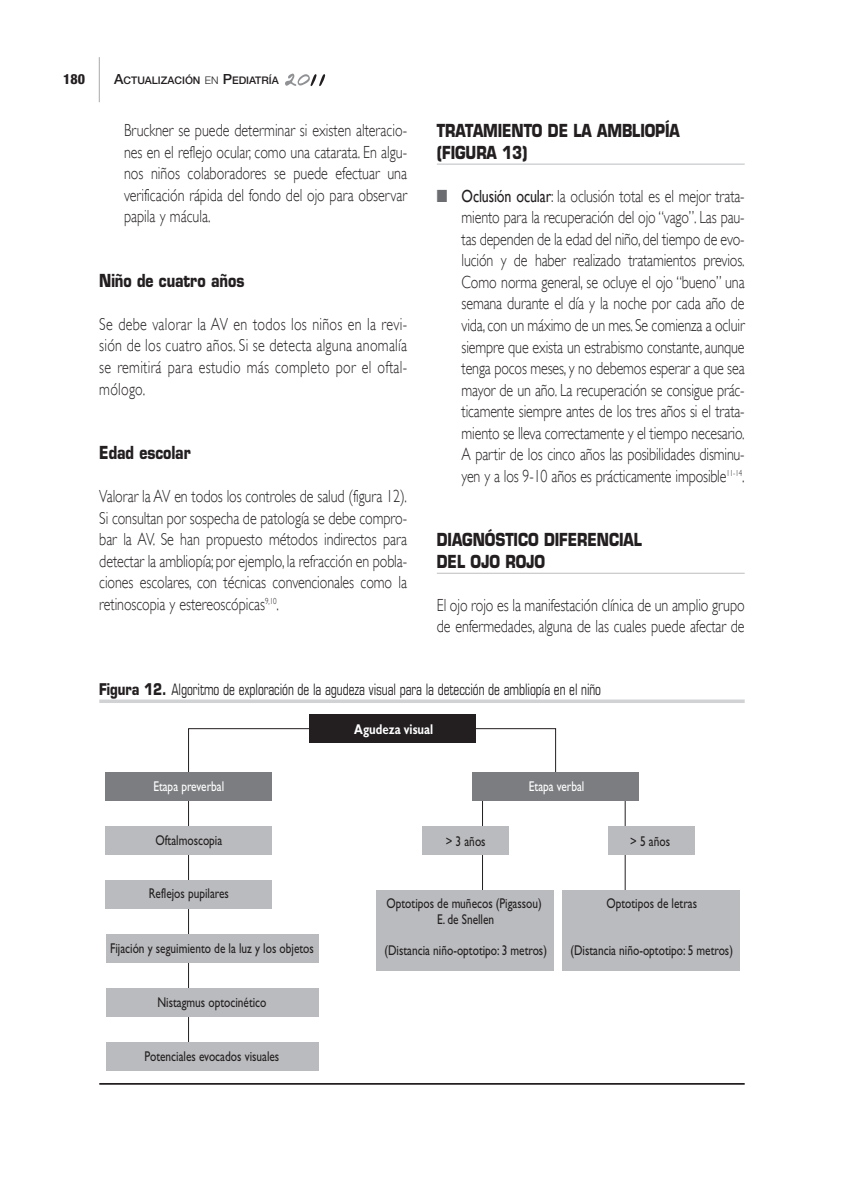
<style>
.page{position:relative;width:844px;height:1191px;background:#fff}
.page>*{position:absolute;margin:0;border:0;box-sizing:border-box;transform-origin:0 0}
.t1{font:300 17.5px/21.5px "Gill Sans";letter-spacing:-.005em;color:#231f20;text-align:justify;scale:.8 1}
.t2{font:700 17.5px/21.5px "Eurostile";letter-spacing:-.005em;color:#231f20;scale:.8 1}
.t3{font:condensed 15.75px "Eurostile";letter-spacing:-.005em;color:#231f20;scale:.8 1}
.t4{font:14.17px/15.8px "Gill Sans";color:#231f20;text-align:center;scale:.8 1}
.t5{font:14.17px "Gill Sans";color:#fff;scale:.8 1}
.t6{font:700 14.17px "Gill Sans";color:#fff;scale:.8 1}
.t7{font:800 condensed 14px "Helvetica Neue";color:#231f20}
.t8{font:500 10.5px "Helvetica Neue";color:#231f20}
.s1{font-size:14px}
.s2{font-weight:300}
.s3{color:#6c6d70}
.s4{font-weight:400}
.s5{font-weight:700;font-stretch:normal}
</style>
<div class="page">
<hr style="left:99px;top:57px;width:1px;height:45px;background:#a8a9ad">
<svg style="left:285px;top:74px;width:40px;height:12px"></svg>
<hr style="left:437px;top:164px;width:307px;height:1px;background:#bcbdc0">
<hr style="left:437px;top:573px;width:307px;height:1px;background:#bcbdc0">
<svg style="left:99px;top:699px;width:645px;height:4px;background:#d6d7d9"></svg>
<hr style="left:99px;top:1083px;width:645px;height:1px;background:#231f20">
<svg style="left:188px;top:728px;width:368px;height:323px"></svg>
<hr style="left:482px;top:786px;width:1px;height:160px;background:#231f20">
<hr style="left:624px;top:786px;width:1px;height:160px;background:#231f20">
<div style="left:309px;top:714px;width:166px;height:29px;background:#231f20"></div>
<div style="left:472px;top:773px;width:166px;height:28px;background:#7b7d80"></div>
<div style="left:106px;top:773px;width:166px;height:28px;background:#7b7d80"></div>
<div style="left:106px;top:826px;width:166px;height:29px;background:#babbbe"></div>
<div style="left:421px;top:826px;width:87px;height:29px;background:#babbbe"></div>
<div style="left:377px;top:889px;width:177px;height:81px;background:#babbbe"></div>
<div style="left:607px;top:826px;width:87px;height:29px;background:#babbbe"></div>
<div style="left:562px;top:889px;width:177px;height:81px;background:#babbbe"></div>
<div style="left:106px;top:880px;width:166px;height:29px;background:#babbbe"></div>
<div style="left:106px;top:934px;width:212px;height:28px;background:#babbbe"></div>
<div style="left:106px;top:988px;width:212px;height:28px;background:#babbbe"></div>
<div style="left:106px;top:1042px;width:212px;height:28px;background:#babbbe"></div>
<p class="t7" style="left:63px;top:74px;width:23px">180</p>
<p class="t8" style="left:114px;top:77px;width:166px"><span class="s1">A</span>CTUALIZACIÓN <span class="s2">EN</span> <span class="s1">P</span>EDIATRÍA</p>
<p class="t1" style="left:124px;top:120px;width:355px">Bruckner se puede determinar si existen alteracio&shy;nes en el reflejo ocular, como una catarata. En algu&shy;nos niños colaboradores se puede efectuar una verificación rápida del fondo del ojo para observar papila y mácula.</p>
<p class="t2" style="left:99px;top:271px;width:183px">Niño de cuatro años</p>
<p class="t1" style="left:99px;top:313px;width:386px">Se debe valorar la AV en todos los niños en la revi&shy;sión de los cuatro años. Si se detecta alguna anomalía se remitirá para estudio más completo por el oftal&shy;mólogo.</p>
<p class="t2" style="left:99px;top:444px;width:116px">Edad escolar</p>
<p class="t1" style="left:99px;top:486px;width:386px">Valorar la AV en todos los controles de salud (figura 12).<br>Si consultan por sospecha de patología se debe compro&shy;bar la AV. Se han propuesto métodos indirectos para detectar la ambliopía; por ejemplo, la refracción en pobla&shy;ciones escolares, con técnicas convencionales como la retinoscopia y estereoscópicas<sup>9,10</sup>.</p>
<p class="t2" style="left:437px;top:122px;width:305px">TRATAMIENTO DE LA AMBLIOPÍA (FIGURA 13)</p>
<p class="t1" style="left:461px;top:185px;width:355px;text-indent:-25px"><span class="s3">■</span> <span class="s4">Oclusión ocular</span>: la oclusión total es el mejor trata&shy;miento para la recuperación del ojo “vago”. Las pau&shy;tas dependen de la edad del niño, del tiempo de evo&shy;lución y de haber realizado tratamientos previos.<br>Como norma general, se ocluye el ojo “bueno” una semana durante el día y la noche por cada año de vida, con un máximo de un mes. Se comienza a ocluir siempre que exista un estrabismo constante, aunque tenga pocos meses, y no debemos esperar a que sea mayor de un año. La recuperación se consigue prác&shy;ticamente siempre antes de los tres años si el trata&shy;miento se lleva correctamente y el tiempo necesario.<br>A partir de los cinco años las posibilidades disminu&shy;yen y a los 9-10 años es prácticamente imposible<sup>11-14</sup>.</p>
<p class="t2" style="left:437px;top:531px;width:258px">DIAGNÓSTICO DIFERENCIAL<br>DEL OJO ROJO</p>
<p class="t1" style="left:437px;top:594px;width:386px">El ojo rojo es la manifestación clínica de un amplio grupo de enfermedades, alguna de las cuales puede afectar de</p>
<p class="t3" style="left:99px;top:683px;width:628px"><span class="s5">Figura 12.</span> Algoritmo de exploración de la agudeza visual para la detección de ambliopía en el niño</p>
<p class="t6" style="left:354px;top:723px;width:100px">Agudeza visual</p>
<p class="t5" style="left:153px;top:780px;width:90px">Etapa preverbal</p>
<p class="t5" style="left:528px;top:780px;width:71px">Etapa verbal</p>
<p class="t4" style="left:155px;top:834px;width:85px">Oftalmoscopia</p>
<p class="t4" style="left:630px;top:834px;width:51px">&gt; 5 años</p>
<p class="t4" style="left:149px;top:886px;width:102px">Reflejos pupilares</p>
<p class="t4" style="left:446px;top:834px;width:51px">&gt; 3 años</p>
<p class="t4" style="left:386px;top:896px;width:195px">Optotipos de muñecos (Pigassou)<br>E. de Snellen</p>
<p class="t4" style="left:384px;top:944px;width:205px">(Distancia niño-optotipo: 3 metros)</p>
<p class="t4" style="left:606px;top:896px;width:115px">Optotipos de letras</p>
<p class="t4" style="left:570px;top:944px;width:205px">(Distancia niño-optotipo: 5 metros)</p>
<p class="t4" style="left:110px;top:941px;width:256px">Fijación y seguimiento de la luz y los objetos</p>
<p class="t4" style="left:157px;top:996px;width:138px">Nistagmus optocinético</p>
<p class="t4" style="left:145px;top:1049px;width:170px">Potenciales evocados visuales</p>
</div>
